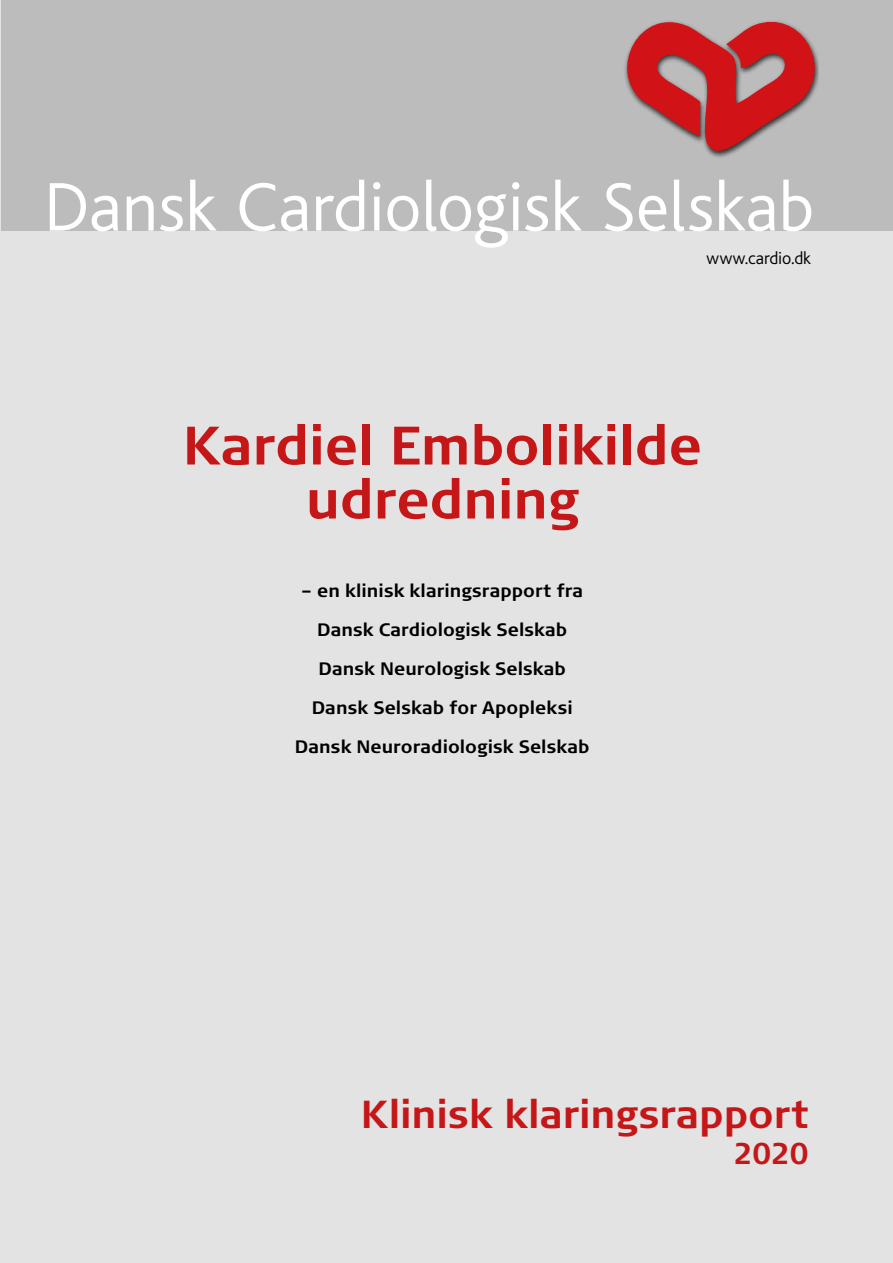
<style>
.page{position:relative;width:893px;height:1263px;background:#e3e3e3}
.page>*{position:absolute;margin:0;border:0;box-sizing:border-box;transform-origin:0 0}
.t1{font:300 72px "Bliss";color:#fff}
.t2{font:700 54px/54px "Signa Normal";letter-spacing:-.005em;color:#c51718;text-align:center}
.t3{font:700 39px "Signa Column";letter-spacing:-.005em;color:#c51718}
.t4{font:700 30px "Signa Column";color:#c51718}
.t5{font:700 18px/39px "Signa Normal";color:#000;text-align:center}
.t6{font:300 18px "Bliss";letter-spacing:-.005em;color:#000}
</style>
<div class="page">
<div style="left:1px;top:0;width:892px;height:231px;background:#bcbcbc"></div>
<div style="left:479px;top:229px;width:24px;height:15px;background:#bcbcbc;border-radius:50%"></div>
<img style="left:625px;top:21px;width:194px;height:137px">
<svg style="left:627px;top:22px;width:188px;height:129px"></svg>
<h1 class="t1" style="left:44px;top:169px;width:772px">Dansk Cardiologisk Selskab</h1>
<p class="t6" style="left:707px;top:248px;width:106px">www.cardio.dk</p>
<h2 class="t2" style="left:183px;top:418px;width:520px">Kardiel Embolikilde udredning</h2>
<p class="t5" style="left:295px;top:571px;width:296px">– en klinisk klaringsrapport fra<br>Dansk Cardiologisk Selskab<br>Dansk Neurologisk Selskab<br>Dansk Selskab for Apopleksi<br>Dansk Neuroradiologisk Selskab</p>
<h3 class="t3" style="left:361px;top:1091px;width:450px">Klinisk klaringsrapport</h3>
<h3 class="t4" style="left:734px;top:1135px;width:77px">2020</h3>
</div>
